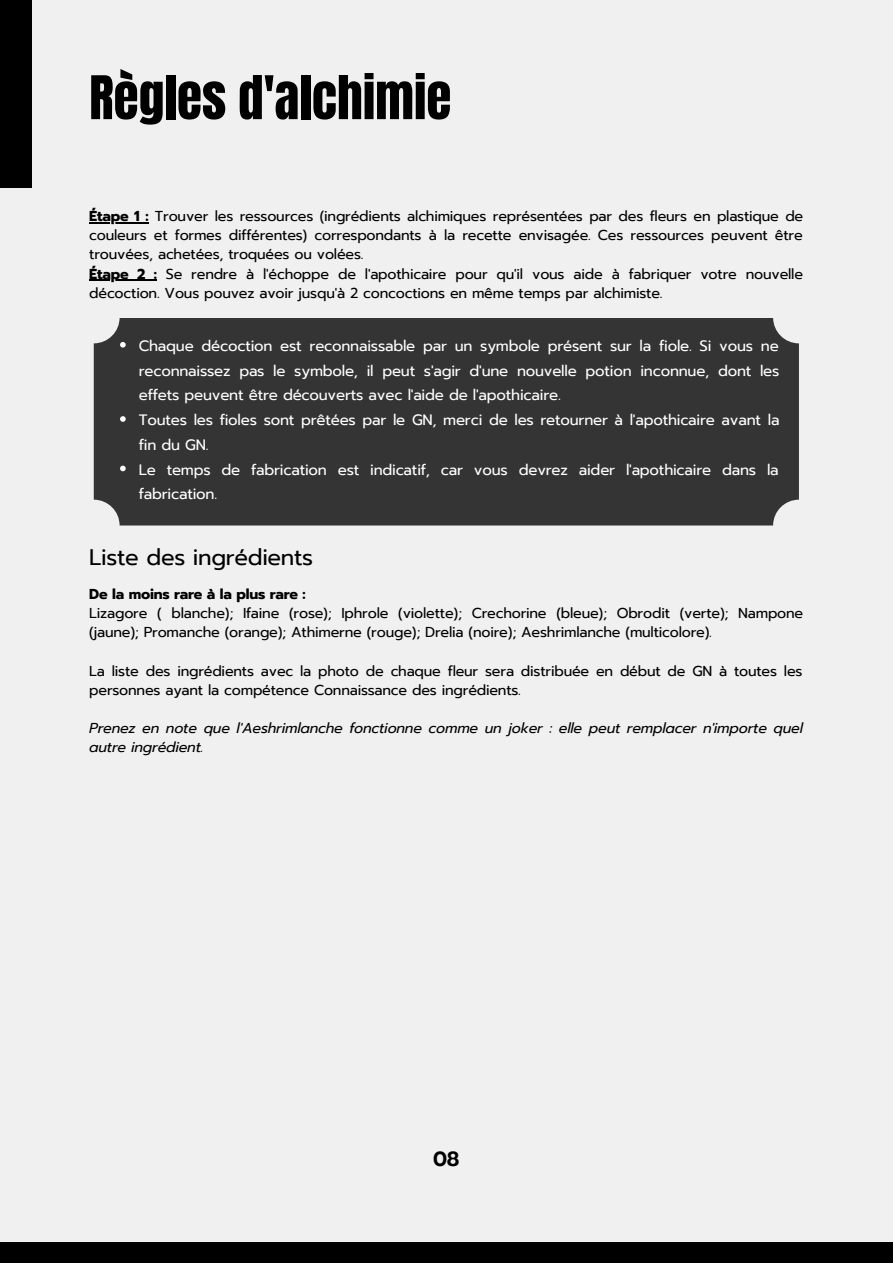
<style>
.page{position:relative;width:893px;height:1264px;background:#fff}
.page>*{position:absolute;margin:0;border:0;box-sizing:border-box;transform-origin:0 0}
.t1{font:51.15px "Anton";color:#000}
.t2{font:22.5px "Prompt";letter-spacing:-.015em;color:#000}
.t3{font:600 20.4px "Prompt";color:#000}
.t4{font:15px/24.8px "Prompt";letter-spacing:-.015em;color:#fff}
.t5{font:14.4px/19px "Prompt";letter-spacing:-.015em;color:#000}
.t6{font:italic 14.4px/19px "Prompt";letter-spacing:-.015em;color:#000}
.t7{font:700 14.4px "Prompt";letter-spacing:-.015em;color:#000}
.s1{font-weight:700}
</style>
<div class="page">
<div style="left:0;top:0;width:892px;height:1262px;background:#f1f0f0"></div>
<div style="left:0;top:0;width:31px;height:187px;background:#000"></div>
<div style="left:0;top:1242px;width:892px;height:20px;background:#000"></div>
<hr style="left:89px;top:222px;width:59px;height:1px;background:#000">
<hr style="left:89px;top:280px;width:68px;height:1px;background:#000">
<div style="left:94px;top:317px;width:704px;height:208px;background:#343434;border-radius:26px"></div>
<svg style="left:120px;top:342px;width:6px;height:5px"></svg>
<svg style="left:120px;top:416px;width:6px;height:6px"></svg>
<svg style="left:120px;top:465px;width:6px;height:6px"></svg>
<p class="t1" style="left:89px;top:61px;width:363px">Règles d'alchimie</p>
<p class="t5" style="left:89px;top:207px;width:715px;text-align:justify"><span class="s1">Étape 1 :</span> Trouver les ressources (ingrédients alchimiques représentées par des fleurs en plastique de couleurs et formes différentes) correspondants à la recette envisagée. Ces ressources peuvent être trouvées, achetées, troquées ou volées.</p>
<p class="t5" style="left:89px;top:264px;width:715px"><span class="s1">Étape 2 :</span> Se rendre à l'échoppe de l'apothicaire pour qu'il vous aide à fabriquer votre nouvelle décoction. Vous pouvez avoir jusqu'à 2 concoctions en même temps par alchimiste.</p>
<p class="t4" style="left:139px;top:333px;width:642px;text-align:justify">Chaque décoction est reconnaissable par un symbole présent sur la fiole. Si vous ne reconnaissez pas le symbole, il peut s'agir d'une nouvelle potion inconnue, dont les effets peuvent être découverts avec l'aide de l'apothicaire.</p>
<p class="t4" style="left:139px;top:408px;width:642px">Toutes les fioles sont prêtées par le GN, merci de les retourner à l'apothicaire avant la fin du GN.</p>
<p class="t4" style="left:139px;top:457px;width:641px">Le temps de fabrication est indicatif, car vous devrez aider l'apothicaire dans la fabrication.</p>
<p class="t2" style="left:89px;top:540px;width:225px">Liste des ingrédients</p>
<p class="t7" style="left:89px;top:583px;width:218px">De la moins rare à la plus rare :</p>
<p class="t5" style="left:89px;top:604px;width:715px">Lizagore ( blanche); Ifaine (rose); Iphrole (violette); Crechorine (bleue); Obrodit (verte); Nampone (jaune); Promanche (orange); Athimerne (rouge); Drelia (noire); Aeshrimlanche (multicolore).</p>
<p class="t5" style="left:89px;top:661px;width:714px">La liste des ingrédients avec la photo de chaque fleur sera distribuée en début de GN à toutes les personnes ayant la compétence Connaissance des ingrédients.</p>
<p class="t6" style="left:89px;top:718px;width:715px">Prenez en note que l'Aeshrimlanche fonctionne comme un joker : elle peut remplacer n'importe quel autre ingrédient.</p>
<p class="t3" style="left:433px;top:1143px;width:28px">08</p>
</div>
